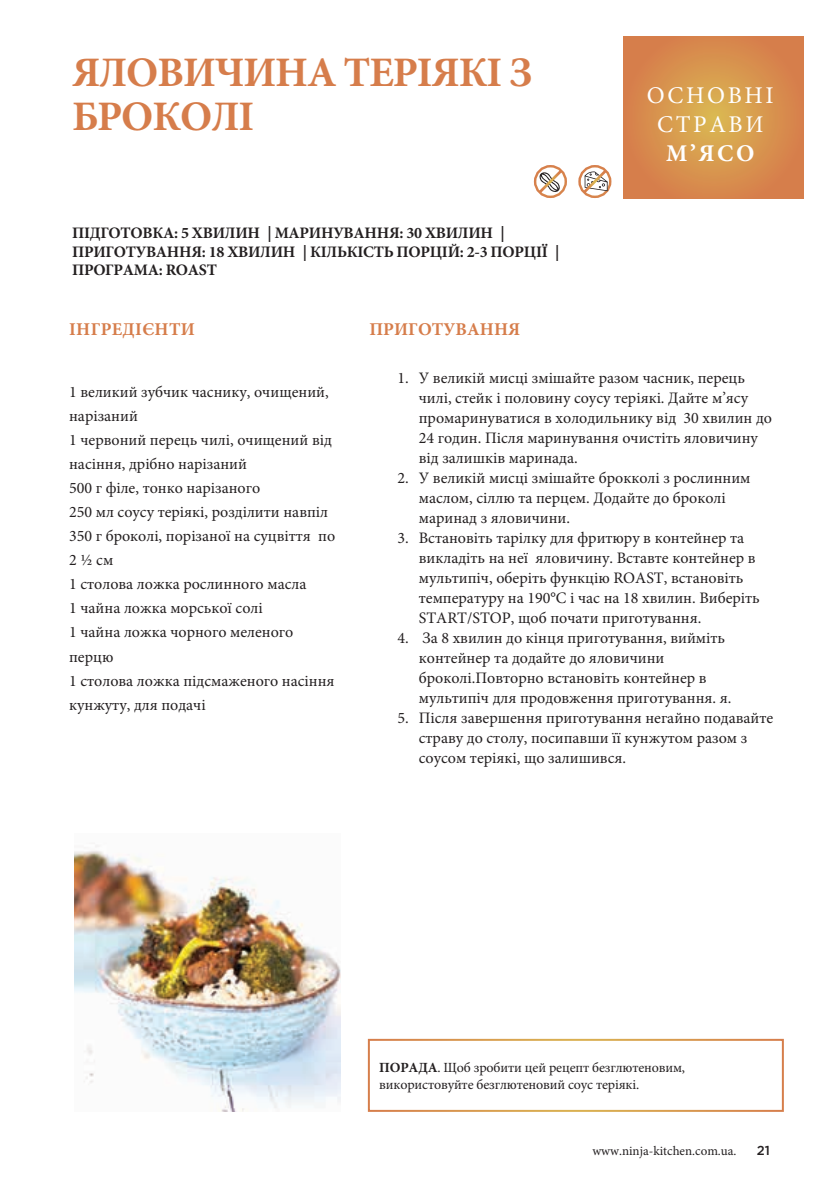
<style>
.page{position:relative;width:840px;height:1191px;background:#fff}
.page>*{position:absolute;margin:0;border:0;box-sizing:border-box;transform-origin:0 0}
.t1{font:700 42px/44px "Minion Pro";letter-spacing:-.025em;color:#d67d4b}
.t2{font:24px/28.8px "Minion Pro";letter-spacing:.11em;color:#fff;text-align:center}
.t3{font:700 24px "Minion Pro";color:#fff}
.t4{font:700 18px "Minion Pro";letter-spacing:.005em;color:#d67d4b}
.t5{font:16px/20px "Minion Pro";color:#231f20}
.t6{font:700 16px/18.6px "Minion Pro";letter-spacing:-.02em;color:#231f20}
.t7{font:14px/16.8px "Minion Pro";letter-spacing:-.01em;color:#231f20}
.t8{font:13px "Minion Pro";color:#231f20}
.t9{font:500 13px "Gotham";color:#231f20}
.s1{font-weight:700}
</style>
<div class="page">
<svg style="left:623px;top:36px;width:180px;height:162px;background:#d78f4d"></svg>
<img style="left:75px;top:845px;width:265px;height:266px">
<div style="left:578px;top:165px;width:33px;height:33px;border:2px solid #fff;border-radius:50%"></div>
<svg style="left:579px;top:167px;width:30px;height:29px"></svg>
<div style="left:533px;top:165px;width:33px;height:33px;border:2px solid #fff;border-radius:50%"></div>
<svg style="left:535px;top:167px;width:30px;height:29px"></svg>
<div style="left:367px;top:1038px;width:416px;height:73px;border:2px solid #fff"></div>
<h1 class="t1" style="left:72px;top:50px;width:461px">ЯЛОВИЧИНА ТЕРІЯКІ З<br>БРОКОЛІ</h1>
<p class="t6" style="left:72px;top:223px;width:488px">ПІДГОТОВКА: 5 ХВИЛИН | МАРИНУВАННЯ: 30 ХВИЛИН |<br>ПРИГОТУВАННЯ: 18 ХВИЛИН | КІЛЬКІСТЬ ПОРЦІЙ: 2-3 ПОРЦІЇ |<br>ПРОГРАМА: ROAST</p>
<h2 class="t2" style="left:646px;top:81px;width:128px">ОСНОВНІ<br>СТРАВИ</h2>
<h2 class="t3" style="left:665px;top:136px;width:90px">М’ЯСО</h2>
<p class="t4" style="left:69px;top:317px;width:127px">ІНГРЕДІЄНТИ</p>
<p class="t5" style="left:69px;top:380px;width:267px;line-height:24px">1 великий зубчик часнику, очищений, нарізаний<br>1 червоний перець чилі, очищений від насіння, дрібно нарізаний<br>500 г філе, тонко нарізаного<br>250 мл соусу теріякі, розділити навпіл<br>350 г броколі, порізаної на суцвіття по<br>2 ½ см<br>1 столова ложка рослинного масла<br>1 чайна ложка морської солі<br>1 чайна ложка чорного меленого перцю<br>1 столова ложка підсмаженого насіння кунжуту, для подачі</p>
<p class="t4" style="left:369px;top:317px;width:152px">ПРИГОТУВАННЯ</p>
<p class="t5" style="left:418px;top:368px;width:354px;text-indent:-21px">1. У великій мисці змішайте разом часник, перець чилі, стейк і половину соусу теріякі. Дайте м’ясу промаринуватися в холодильнику від 30 хвилин до 24 годин. Після маринування очистіть яловичину від залишків маринада.</p>
<p class="t5" style="left:418px;top:468px;width:333px;text-indent:-21px">2. У великій мисці змішайте брокколі з рослинним маслом, сіллю та перцем. Додайте до броколі маринад з яловичини.</p>
<p class="t5" style="left:418px;top:528px;width:342px;text-indent:-21px">3. Встановіть тарілку для фритюру в контейнер та викладіть на неї яловичину. Вставте контейнер в мультипіч, оберіть функцію ROAST, встановіть температуру на 190°C і час на 18 хвилин. Виберіть START/STOP, щоб почати приготування.</p>
<p class="t5" style="left:418px;top:628px;width:314px;text-indent:-21px">4. За 8 хвилин до кінця приготування, вийміть контейнер та додайте до яловичини броколі.Повторно встановіть контейнер в мультипіч для продовження приготування. я.</p>
<p class="t5" style="left:418px;top:708px;width:356px;text-indent:-21px">5. Після завершення приготування негайно подавайте страву до столу, посипавши її кунжутом разом з соусом теріякі, що залишився.</p>
<p class="t7" style="left:379px;top:1059px;width:307px"><span class="s1">ПОРАДА</span>. Щоб зробити цей рецепт безглютеновим, використовуйте безглютеновий соус теріякі.</p>
<p class="t8" style="left:592px;top:1142px;width:145px">www.ninja-kitchen.com.ua.</p>
<p class="t9" style="left:756px;top:1142px;width:15px">21</p>
</div>
